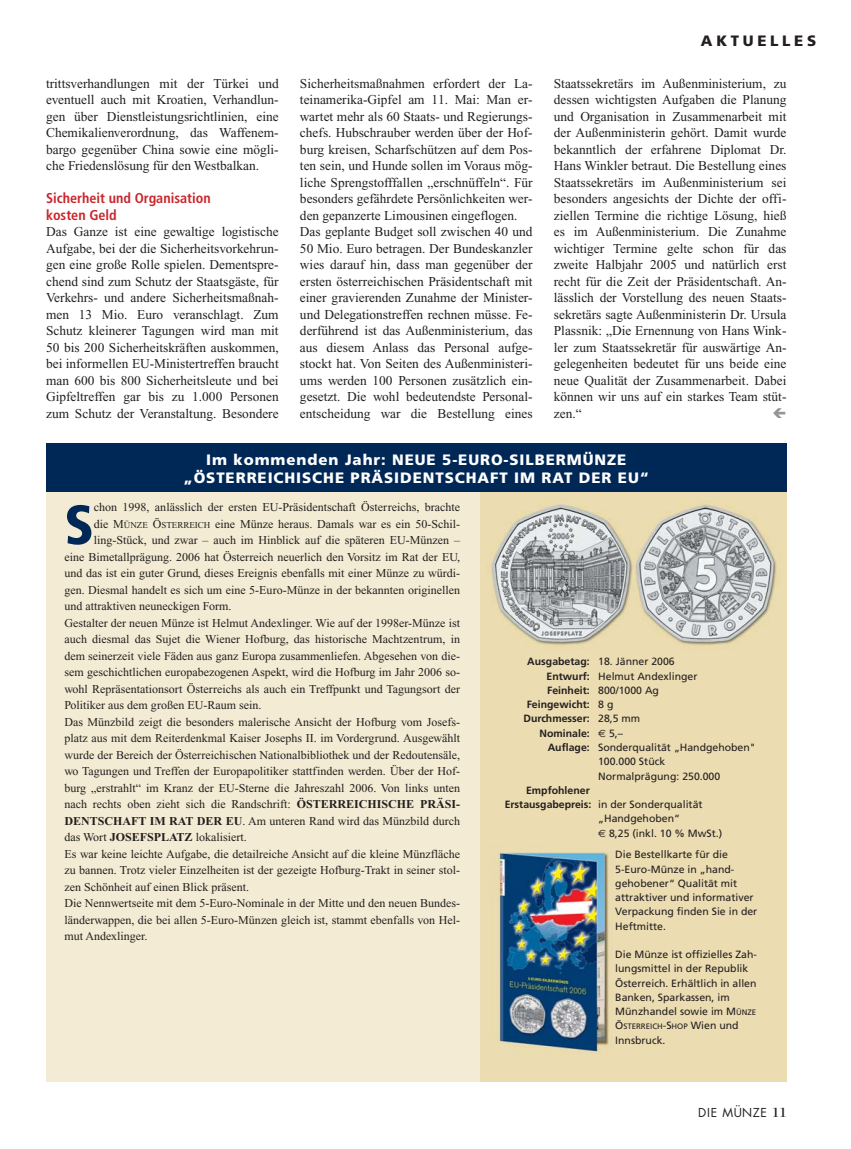
<style>
.page{position:relative;width:851px;height:1149px;background:#fff}
.page>*{position:absolute;margin:0;border:0;box-sizing:border-box;transform-origin:0 0}
.t1{font:900 condensed 55.05px "Frutiger";color:#002857}
.t2{font:900 15px/18px "Frutiger";letter-spacing:.06em;color:#fff;text-align:center}
.t3{font:900 15px "Frutiger";letter-spacing:.245em;color:#231f20}
.t4{font:700 condensed 14.25px/16.5px "Frutiger";color:#c9252b}
.t5{font:13.5px/16.5px "Times New Roman";color:#231f20;text-align:justify}
.t6{font:12px "Times New Roman";color:#231f20}
.t7{font:12px "Futura";letter-spacing:.06em;color:#231f20}
.t8{font:10.5px/14.2px "Frutiger";color:#231f20}
.t9{font:700 10.5px "Frutiger";color:#231f20}
.t10{font:7.8px "Frutiger";color:#231f20}
.s1{font-size:9px}
.s2{font-weight:700}
.s3{font-weight:400}
.s4{font-family:"Euro Sans";font-weight:400}
.s5{font-family:"Euro Sans"}
.s6{font-size:7.8px}
.s7{font-size:10.5px}
.s8{font-family:"Bodoni";font-size:14.25px}
</style>
<div class="page">
<div style="left:46px;top:488px;width:450px;height:593px;background:#f3ebd3"></div>
<img style="left:480px;top:491px;width:306px;height:590px">
<div style="left:46px;top:443px;width:740px;height:48px;background:#002857"></div>
<p class="t5" style="left:46px;top:76px;width:234px">trittsverhandlungen mit der Türkei und eventuell auch mit Kroatien, Verhandlun&shy;gen über Dienstleistungsrichtlinien, eine Chemikalienverordnung, das Waffenem&shy;bargo gegenüber China sowie eine mögli&shy;che Friedenslösung für den Westbalkan.</p>
<p class="t4" style="left:46px;top:191px;width:166px">Sicherheit und Organisation kosten Geld</p>
<p class="t5" style="left:46px;top:225px;width:234px">Das Ganze ist eine gewaltige logistische Aufgabe, bei der die Sicherheitsvorkehrun&shy;gen eine große Rolle spielen. Dementspre&shy;chend sind zum Schutz der Staatsgäste, für Verkehrs- und andere Sicherheitsmaßnah&shy;men 13 Mio. Euro veranschlagt. Zum Schutz kleinerer Tagungen wird man mit 50 bis 200 Sicherheitskräften auskommen, bei informellen EU-Ministertreffen braucht man 600 bis 800 Sicherheitsleute und bei Gipfeltreffen gar bis zu 1.000 Personen zum Schutz der Veranstaltung. Besondere</p>
<p class="t3" style="left:700px;top:35px;width:117px">AKTUELLES</p>
<p class="t5" style="left:300px;top:76px;width:234px;text-align:left">Sicherheitsmaßnahmen erfordert der La&shy;teinamerika-Gipfel am 11. Mai: Man er&shy;wartet mehr als 60 Staats- und Regierungs&shy;chefs. Hubschrauber werden über der Hof&shy;burg kreisen, Scharfschützen auf dem Pos&shy;ten sein, und Hunde sollen im Voraus mög&shy;liche Sprengstofffallen „erschnüffeln“. Für besonders gefährdete Persönlichkeiten wer&shy;den gepanzerte Limousinen eingeflogen.<br>Das geplante Budget soll zwischen 40 und 50 Mio. Euro betragen. Der Bundeskanzler wies darauf hin, dass man gegenüber der ersten österreichischen Präsidentschaft mit einer gravierenden Zunahme der Minister&shy;und Delegationstreffen rechnen müsse. Fe&shy;derführend ist das Außenministerium, das aus diesem Anlass das Personal aufge&shy;stockt hat. Von Seiten des Außenministeri&shy;ums werden 100 Personen zusätzlich ein&shy;gesetzt. Die wohl bedeutendste Personal&shy;entscheidung war die Bestellung eines</p>
<p class="t5" style="left:553px;top:76px;width:234px">Staatssekretärs im Außenministerium, zu dessen wichtigsten Aufgaben die Planung und Organisation in Zusammenarbeit mit der Außenministerin gehört. Damit wurde bekanntlich der erfahrene Diplomat Dr.<br>Hans Winkler betraut. Die Bestellung eines Staatssekretärs im Außenministerium sei besonders angesichts der Dichte der offi&shy;ziellen Termine die richtige Lösung, hieß es im Außenministerium. Die Zunahme wichtiger Termine gelte schon für das zweite Halbjahr 2005 und natürlich erst recht für die Zeit der Präsidentschaft. An&shy;lässlich der Vorstellung des neuen Staats&shy;sekretärs sagte Außenministerin Dr. Ursula Plassnik: „Die Ernennung von Hans Wink&shy;ler zum Staatssekretär für auswärtige An&shy;gelegenheiten bedeutet für uns beide eine neue Qualität der Zusammenarbeit. Dabei können wir uns auf ein starkes Team stüt&shy;zen.“</p>
<p class="t2" style="left:183px;top:451px;width:467px">Im kommenden Jahr: NEUE 5-EURO-SILBERMÜNZE „ÖSTERREICHISCHE PRÄSIDENTSCHAFT IM RAT DER EU“</p>
<h1 class="t1" style="left:64px;top:502px;width:31px">S</h1>
<p class="t6" style="left:94px;top:502px;width:367px">chon 1998, anlässlich der ersten EU-Präsidentschaft Österreichs, brachte</p>
<p class="t6" style="left:94px;top:519px;width:367px">die M<span class="s1">ÜNZE</span> Ö<span class="s1">STERREICH</span> eine Münze heraus. Damals war es ein 50-Schil-</p>
<p class="t6" style="left:94px;top:535px;width:367px">ling-Stück, und zwar – auch im Hinblick auf die späteren EU-Münzen –</p>
<p class="t6" style="left:64px;top:552px;width:397px">eine Bimetallprägung. 2006 hat Österreich neuerlich den Vorsitz im Rat der EU,</p>
<p class="t6" style="left:64px;top:568px;width:397px">und das ist ein guter Grund, dieses Ereignis ebenfalls mit einer Münze zu würdi-</p>
<p class="t6" style="left:64px;top:585px;width:397px">gen. Diesmal handelt es sich um eine 5-Euro-Münze in der bekannten originellen</p>
<p class="t6" style="left:64px;top:601px;width:169px">und attraktiven neuneckigen Form.</p>
<p class="t6" style="left:64px;top:618px;width:397px">Gestalter der neuen Münze ist Helmut Andexlinger. Wie auf der 1998er-Münze ist</p>
<p class="t6" style="left:64px;top:634px;width:397px">auch diesmal das Sujet die Wiener Hofburg, das historische Machtzentrum, in</p>
<p class="t6" style="left:64px;top:651px;width:397px">dem seinerzeit viele Fäden aus ganz Europa zusammenliefen. Abgesehen von die-</p>
<p class="t6" style="left:64px;top:667px;width:397px">sem geschichtlichen europabezogenen Aspekt, wird die Hofburg im Jahr 2006 so-</p>
<p class="t6" style="left:64px;top:684px;width:397px">wohl Repräsentationsort Österreichs als auch ein Treffpunkt und Tagungsort der</p>
<p class="t6" style="left:64px;top:700px;width:198px">Politiker aus dem großen EU-Raum sein.</p>
<p class="t6" style="left:64px;top:717px;width:397px">Das Münzbild zeigt die besonders malerische Ansicht der Hofburg vom Josefs-</p>
<p class="t6" style="left:64px;top:733px;width:397px">platz aus mit dem Reiterdenkmal Kaiser Josephs II. im Vordergrund. Ausgewählt</p>
<p class="t6" style="left:64px;top:750px;width:397px">wurde der Bereich der Österreichischen Nationalbibliothek und der Redoutensäle,</p>
<p class="t6" style="left:64px;top:766px;width:397px">wo Tagungen und Treffen der Europapolitiker stattfinden werden. Über der Hof-</p>
<p class="t6" style="left:64px;top:783px;width:397px">burg „erstrahlt“ im Kranz der EU-Sterne die Jahreszahl 2006. Von links unten</p>
<p class="t6" style="left:64px;top:799px;width:397px">nach rechts oben zieht sich die Randschrift: <span class="s2">ÖSTERREICHISCHE PRÄSI-</span></p>
<p class="t6" style="left:64px;top:816px;width:397px"><span class="s2">DENTSCHAFT IM RAT DER EU</span>. Am unteren Rand wird das Münzbild durch</p>
<p class="t6" style="left:64px;top:832px;width:184px">das Wort <span class="s2">JOSEFSPLATZ</span> lokalisiert.</p>
<p class="t6" style="left:64px;top:849px;width:397px">Es war keine leichte Aufgabe, die detailreiche Ansicht auf die kleine Münzfläche</p>
<p class="t6" style="left:64px;top:865px;width:397px">zu bannen. Trotz vieler Einzelheiten ist der gezeigte Hofburg-Trakt in seiner stol-</p>
<p class="t6" style="left:64px;top:882px;width:186px">zen Schönheit auf einen Blick präsent.</p>
<p class="t6" style="left:64px;top:898px;width:397px">Die Nennwertseite mit dem 5-Euro-Nominale in der Mitte und den neuen Bundes-</p>
<p class="t6" style="left:64px;top:915px;width:397px">länderwappen, die bei allen 5-Euro-Münzen gleich ist, stammt ebenfalls von Hel-</p>
<p class="t6" style="left:64px;top:931px;width:85px">mut Andexlinger.</p>
<p class="t8" style="left:527px;top:655px;width:149px"><span class="s2">Ausgabetag:</span> 18. Jänner 2006</p>
<p class="t8" style="left:546px;top:669px;width:152px"><span class="s2">Entwurf:</span> Helmut Andexlinger</p>
<p class="t8" style="left:547px;top:683px;width:113px"><span class="s2">Feinheit:</span> 800/1000 Ag</p>
<p class="t9" style="left:526px;top:700px;width:88px">Feingewicht: <span class="s3">8 g</span></p>
<p class="t9" style="left:523px;top:714px;width:118px">Durchmesser: <span class="s3">28,5 mm</span></p>
<p class="t9" style="left:539px;top:728px;width:85px">Nominale: <span class="s4">€</span> <span class="s3">5,–</span></p>
<p class="t8" style="left:547px;top:740px;width:209px"><span class="s2">Auflage:</span> Sonderqualität „Handgehoben"</p>
<p class="t8" style="left:598px;top:755px;width:69px">100.000 Stück</p>
<p class="t8" style="left:598px;top:769px;width:123px">Normalprägung: 250.000</p>
<p class="t9" style="left:526px;top:785px;width:65px">Empfohlener</p>
<p class="t8" style="left:504px;top:797px;width:199px"><span class="s2">Erstausgabepreis:</span> in der Sonderqualität</p>
<p class="t8" style="left:598px;top:812px;width:83px">„Handgehoben“</p>
<p class="t8" style="left:598px;top:826px;width:125px"><span class="s5">€</span> 8,25 (inkl. 10 % MwSt.)</p>
<p class="t8" style="left:615px;top:848px;width:143px">Die Bestellkarte für die<br>5-Euro-Münze in „hand&shy;gehobener“ Qualität mit attraktiver und informativer<br>Verpackung finden Sie in der<br>Heftmitte.</p>
<p class="t8" style="left:615px;top:947px;width:143px">Die Münze ist offizielles Zah&shy;lungsmittel in der Republik<br>Österreich. Erhältlich in allen<br>Banken, Sparkassen, im<br>Münzhandel sowie im M<span class="s6">ÜNZE</span></p>
<p class="t10" style="left:615px;top:1023px;width:125px"><span class="s7">Ö</span>STERREICH<span class="s7">-S</span>HOP <span class="s7">Wien und</span></p>
<p class="t8" style="left:615px;top:1033px;width:52px">Innsbruck.</p>
<p class="t7" style="left:698px;top:1106px;width:90px">DIE MÜNZE <span class="s8">11</span></p>
</div>
